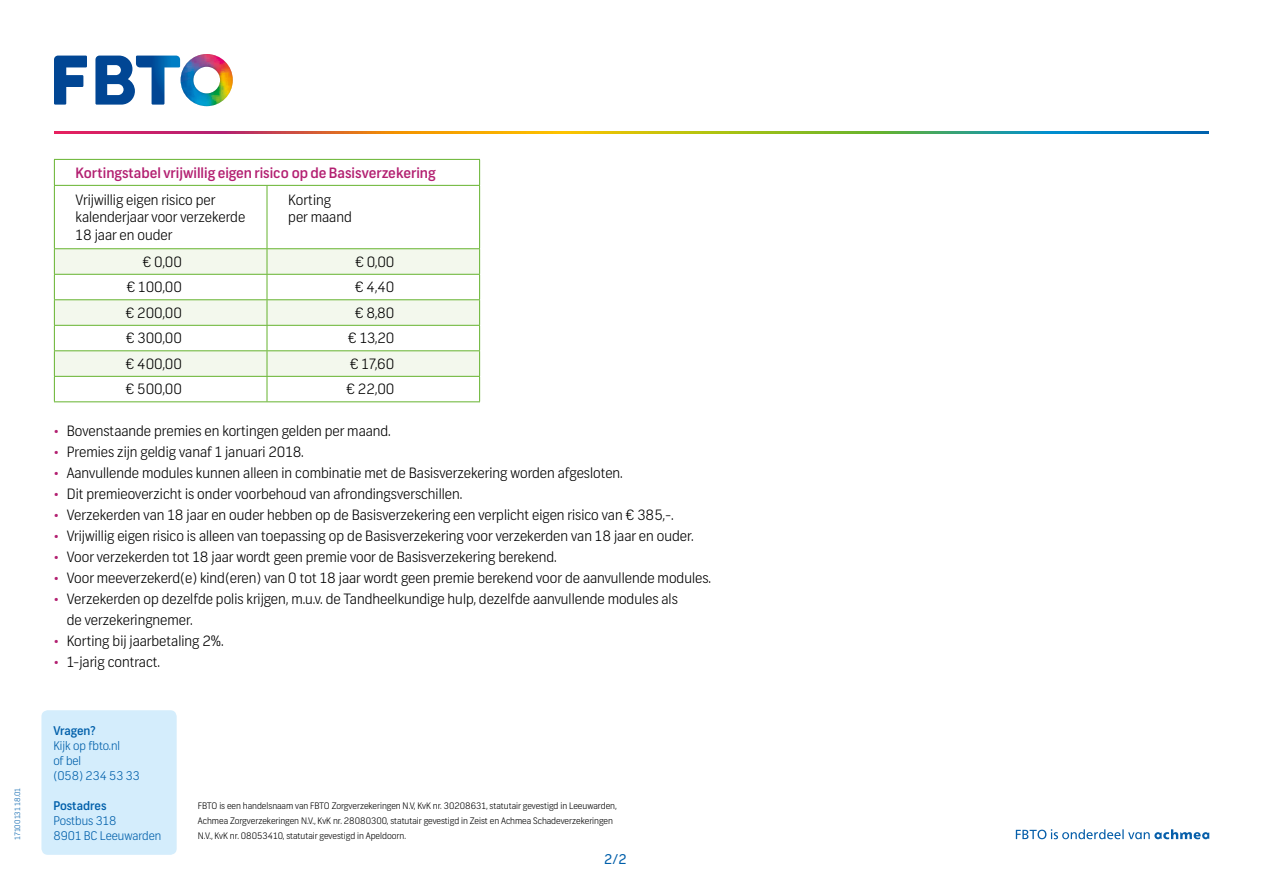
<style>
.page{position:relative;width:1263px;height:893px;background:#fff}
.page>*{position:absolute;margin:0;border:0;box-sizing:border-box;transform-origin:0 0}
.t1{font:300 14.25px/17.1px "Frank";color:#000}
.t2{font:500 14.25px "Frank";color:#b32071}
.t3{font:13.5px "Frank";color:#005faa}
.t4{font:300 12px/15px "Frank";color:#005faa}
.t5{font:500 12px "Frank";color:#005faa}
.t6{font:300 9px/15px "Frank";color:#000}
.t7{font:300 7.5px "Frank";color:#005faa}
.s1{color:#b32071}
</style>
<div class="page">
<svg style="left:1016px;top:829px;width:193px;height:10px"></svg>
<div style="left:41px;top:710px;width:136px;height:145px;background:#d4edfc;border-radius:6px"></div>
<svg style="left:54px;top:54px;width:179px;height:52px"></svg>
<svg style="left:54px;top:132px;width:1155px;height:2px;background:#98874a"></svg>
<svg style="left:55px;top:249px;width:424px;height:127px;fill:#f3f8ed"></svg>
<hr style="left:54px;top:159px;width:213px;height:1px;background:#65b32e">
<svg style="left:54px;top:160px;width:1px;height:25px"></svg>
<hr style="left:267px;top:159px;width:213px;height:1px;background:#65b32e">
<svg style="left:479px;top:160px;width:1px;height:25px"></svg>
<hr style="left:54px;top:185px;width:213px;height:1px;background:#65b32e">
<hr style="left:54px;top:186px;width:1px;height:62px;background:#65b32e">
<hr style="left:267px;top:185px;width:213px;height:1px;background:#65b32e">
<hr style="left:267px;top:186px;width:1px;height:62px;background:#65b32e">
<hr style="left:479px;top:186px;width:1px;height:62px;background:#65b32e">
<hr style="left:54px;top:248px;width:213px;height:1px;background:#65b32e">
<hr style="left:267px;top:248px;width:213px;height:1px;background:#65b32e">
<hr style="left:54px;top:274px;width:213px;height:1px;background:#65b32e">
<hr style="left:267px;top:274px;width:213px;height:1px;background:#65b32e">
<hr style="left:54px;top:299px;width:213px;height:1px;background:#65b32e">
<hr style="left:267px;top:299px;width:213px;height:1px;background:#65b32e">
<hr style="left:54px;top:325px;width:213px;height:1px;background:#65b32e">
<hr style="left:267px;top:325px;width:213px;height:1px;background:#65b32e">
<hr style="left:54px;top:350px;width:213px;height:1px;background:#65b32e">
<hr style="left:267px;top:350px;width:213px;height:1px;background:#65b32e">
<hr style="left:54px;top:376px;width:213px;height:1px;background:#65b32e">
<svg style="left:54px;top:249px;width:1px;height:152px"></svg>
<hr style="left:267px;top:376px;width:213px;height:1px;background:#65b32e">
<svg style="left:267px;top:249px;width:1px;height:152px"></svg>
<svg style="left:479px;top:249px;width:1px;height:152px"></svg>
<hr style="left:54px;top:401px;width:213px;height:1px;background:#65b32e">
<hr style="left:267px;top:401px;width:213px;height:1px;background:#65b32e">
<p class="t7" style="left:13px;top:840px;width:54px;rotate:-90deg">17100131 18.01</p>
<p class="t2" style="left:76px;top:164px;width:362px">Kortingstabel vrijwillig eigen risico op de Basisverzekering</p>
<p class="t1" style="left:76px;top:192px;width:171px">Vrijwillig eigen risico per kalenderjaar voor verzekerde<br>18 jaar en ouder</p>
<p class="t1" style="left:288px;top:192px;width:65px">Korting per maand</p>
<p class="t1" style="left:143px;top:253px;width:41px">€ 0,00</p>
<p class="t1" style="left:355px;top:253px;width:41px">€ 0,00</p>
<p class="t1" style="left:126px;top:279px;width:57px">€ 100,00</p>
<p class="t1" style="left:355px;top:279px;width:41px">€ 4,40</p>
<p class="t1" style="left:125px;top:304px;width:58px">€ 200,00</p>
<p class="t1" style="left:355px;top:304px;width:41px">€ 8,80</p>
<p class="t1" style="left:126px;top:330px;width:58px">€ 300,00</p>
<p class="t1" style="left:348px;top:330px;width:48px">€ 13,20</p>
<p class="t1" style="left:125px;top:355px;width:58px">€ 400,00</p>
<p class="t1" style="left:350px;top:355px;width:46px">€ 17,60</p>
<p class="t1" style="left:126px;top:381px;width:58px">€ 500,00</p>
<p class="t1" style="left:346px;top:381px;width:50px">€ 22,00</p>
<p class="t1" style="left:54px;top:422px;width:338px"><span class="s1">•</span> Bovenstaande premies en kortingen gelden per maand.</p>
<p class="t1" style="left:54px;top:443px;width:251px"><span class="s1">•</span> Premies zijn geldig vanaf 1 januari 2018.</p>
<p class="t1" style="left:54px;top:464px;width:570px"><span class="s1">•</span> Aanvullende modules kunnen alleen in combinatie met de Basisverzekering worden afgesloten.</p>
<p class="t1" style="left:54px;top:485px;width:410px"><span class="s1">•</span> Dit premieoverzicht is onder voorbehoud van afrondingsverschillen.</p>
<p class="t1" style="left:54px;top:506px;width:621px"><span class="s1">•</span> Verzekerden van 18 jaar en ouder hebben op de Basisverzekering een verplicht eigen risico van € 385,-.</p>
<p class="t1" style="left:54px;top:528px;width:641px"><span class="s1">•</span> Vrijwillig eigen risico is alleen van toepassing op de Basisverzekering voor verzekerden van 18 jaar en ouder.</p>
<p class="t1" style="left:54px;top:549px;width:504px"><span class="s1">•</span> Voor verzekerden tot 18 jaar wordt geen premie voor de Basisverzekering berekend.</p>
<p class="t1" style="left:54px;top:570px;width:659px"><span class="s1">•</span> Voor meeverzekerd(e) kind(eren) van 0 tot 18 jaar wordt geen premie berekend voor de aanvullende modules.</p>
<p class="t1" style="left:67px;top:589px;width:613px;line-height:21px;text-indent:-13px"><span class="s1">•</span> Verzekerden op dezelfde polis krijgen, m.u.v. de Tandheelkundige hulp, dezelfde aanvullende modules als de verzekeringnemer.</p>
<p class="t1" style="left:54px;top:633px;width:171px"><span class="s1">•</span> Korting bij jaarbetaling 2%.</p>
<p class="t1" style="left:54px;top:654px;width:108px"><span class="s1">•</span> 1-jarig contract.</p>
<p class="t5" style="left:53px;top:723px;width:44px">Vragen?</p>
<p class="t4" style="left:53px;top:738px;width:88px">Kijk op fbto.nl<br>of bel<br>(058) 234 53 33</p>
<p class="t5" style="left:53px;top:798px;width:55px">Postadres</p>
<p class="t4" style="left:53px;top:813px;width:110px">Postbus 318<br>8901 BC Leeuwarden</p>
<p class="t6" style="left:198px;top:798px;width:420px">FBTO is een handelsnaam van FBTO Zorgverzekeringen N.V, KvK nr. 30208631, statutair gevestigd in Leeuwarden,<br>Achmea Zorgverzekeringen N.V., KvK nr. 28080300, statutair gevestigd in Zeist en Achmea Schadeverzekeringen</p>
<p class="t6" style="left:198px;top:828px;width:210px">N.V., KvK nr. 08053410, statutair gevestigd in Apeldoorn.</p>
<p class="t3" style="left:604px;top:851px;width:24px">2/2</p>
</div>
